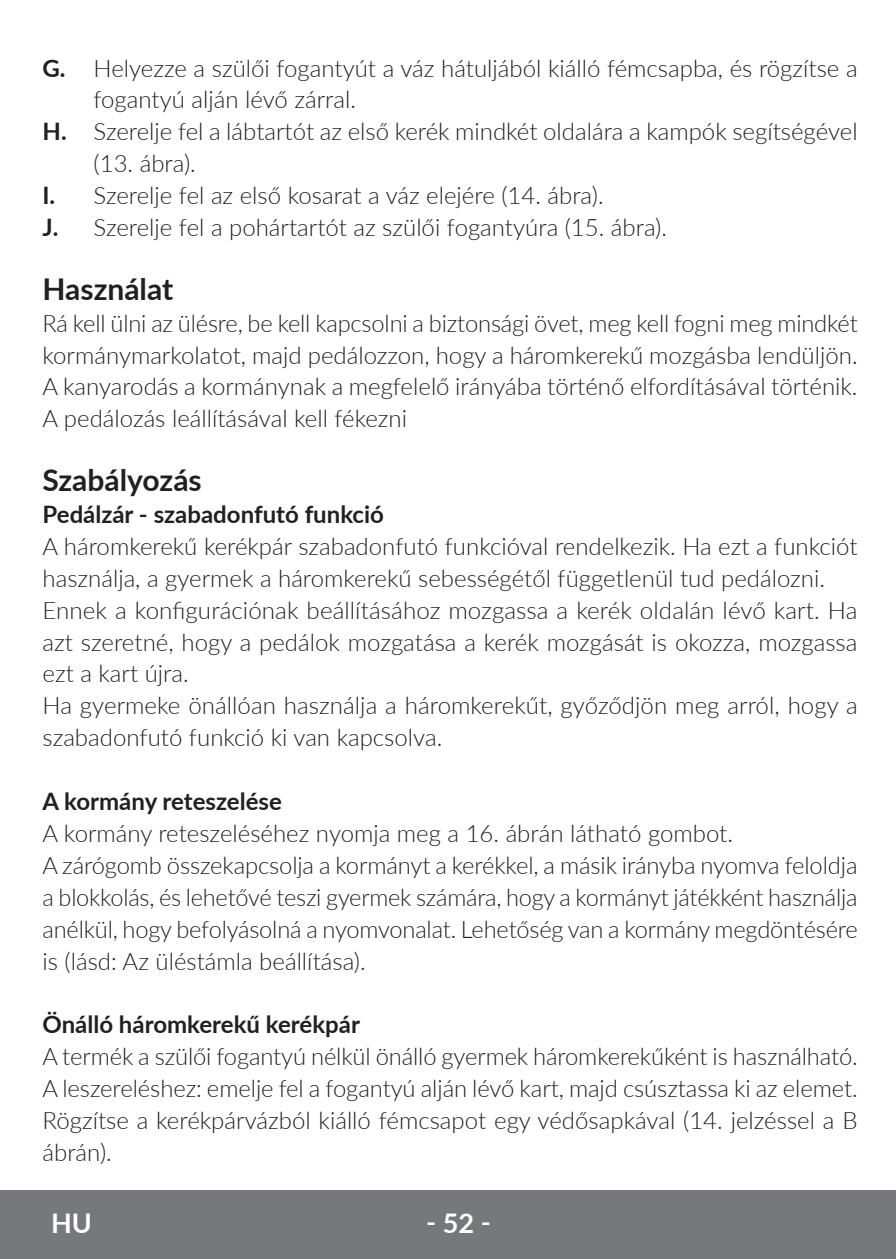
<style>
.page{position:relative;width:896px;height:1259px;background:#fff}
.page>*{position:absolute;margin:0;border:0;box-sizing:border-box;transform-origin:0 0}
.t1{font:700 30px "Lato";color:#231f20}
.t2{font:700 27px "Lato";color:#fff}
.t3{font:300 24px/31.8px "Lato";color:#231f20;text-align:justify}
.t4{font:700 24px "Lato";color:#231f20}
.s1{font-weight:700}
</style>
<div class="page">
<div style="left:0;top:1190px;width:895px;height:69px;background:#76787b"></div>
<p class="t3" style="left:43px;top:51px;width:816px"><span class="s1">G.</span> Helyezze a szülői fogantyút a váz hátuljából kiálló fémcsapba, és rögzítse a</p>
<p class="t3" style="left:94px;top:83px;width:264px">fogantyú alján lévő zárral.</p>
<p class="t3" style="left:43px;top:115px;width:816px"><span class="s1">H.</span> Szerelje fel a lábtartót az első kerék mindkét oldalára a kampók segítségével</p>
<p class="t3" style="left:94px;top:147px;width:104px">(13. ábra).</p>
<p class="t3" style="left:43px;top:179px;width:562px"><span class="s1">I.</span> Szerelje fel az első kosarat a váz elejére (14. ábra).</p>
<p class="t3" style="left:43px;top:211px;width:626px"><span class="s1">J.</span> Szerelje fel a pohártartót az szülői fogantyúra (15. ábra).</p>
<p class="t1" style="left:43px;top:273px;width:132px">Használat</p>
<p class="t3" style="left:43px;top:306px;width:816px">Rá kell ülni az ülésre, be kell kapcsolni a biztonsági övet, meg kell fogni meg mindkét kormánymarkolatot, majd pedálozzon, hogy a háromkerekű mozgásba lendüljön.<br>A kanyarodás a kormánynak a megfelelő irányába történő elfordításával történik.<br>A pedálozás leállításával kell fékezni</p>
<p class="t1" style="left:43px;top:458px;width:161px">Szabályozás</p>
<p class="t4" style="left:43px;top:501px;width:343px">Pedálzár - szabadonfutó funkció</p>
<p class="t3" style="left:43px;top:529px;width:816px;text-align:left">A háromkerekű kerékpár szabadonfutó funkcióval rendelkezik. Ha ezt a funkciót használja, a gyermek a háromkerekű sebességétől függetlenül tud pedálozni.<br>Ennek a konfigurációnak beállításához mozgassa a kerék oldalán lévő kart. Ha azt szeretné, hogy a pedálok mozgatása a kerék mozgását is okozza, mozgassa ezt a kart újra.<br>Ha gyermeke önállóan használja a háromkerekűt, győződjön meg arról, hogy a szabadonfutó funkció ki van kapcsolva.</p>
<p class="t4" style="left:43px;top:784px;width:241px">A kormány reteszelése</p>
<p class="t3" style="left:43px;top:816px;width:816px;text-align:left">A kormány reteszeléséhez nyomja meg a 16. ábrán látható gombot.<br>A zárógomb összekapcsolja a kormányt a kerékkel, a másik irányba nyomva feloldja a blokkolás, és lehetővé teszi gyermek számára, hogy a kormányt játékként használja anélkül, hogy befolyásolná a nyomvonalat. Lehetőség van a kormány megdöntésére is (lásd: Az üléstámla beállítása).</p>
<p class="t4" style="left:43px;top:1007px;width:319px">Önálló háromkerekű kerékpár</p>
<p class="t3" style="left:43px;top:1040px;width:816px">A termék a szülői fogantyú nélkül önálló gyermek háromkerekűként is használható.<br>A leszereléshez: emelje fel a fogantyú alján lévő kart, majd csúsztassa ki az elemet.<br>Rögzítse a kerékpárvázból kiálló fémcsapot egy védősapkával (14. jelzéssel a B ábrán).</p>
<p class="t2" style="left:51px;top:1207px;width:42px">HU</p>
<p class="t2" style="left:426px;top:1203px;width:66px">‑ 52 ‑</p>
</div>
